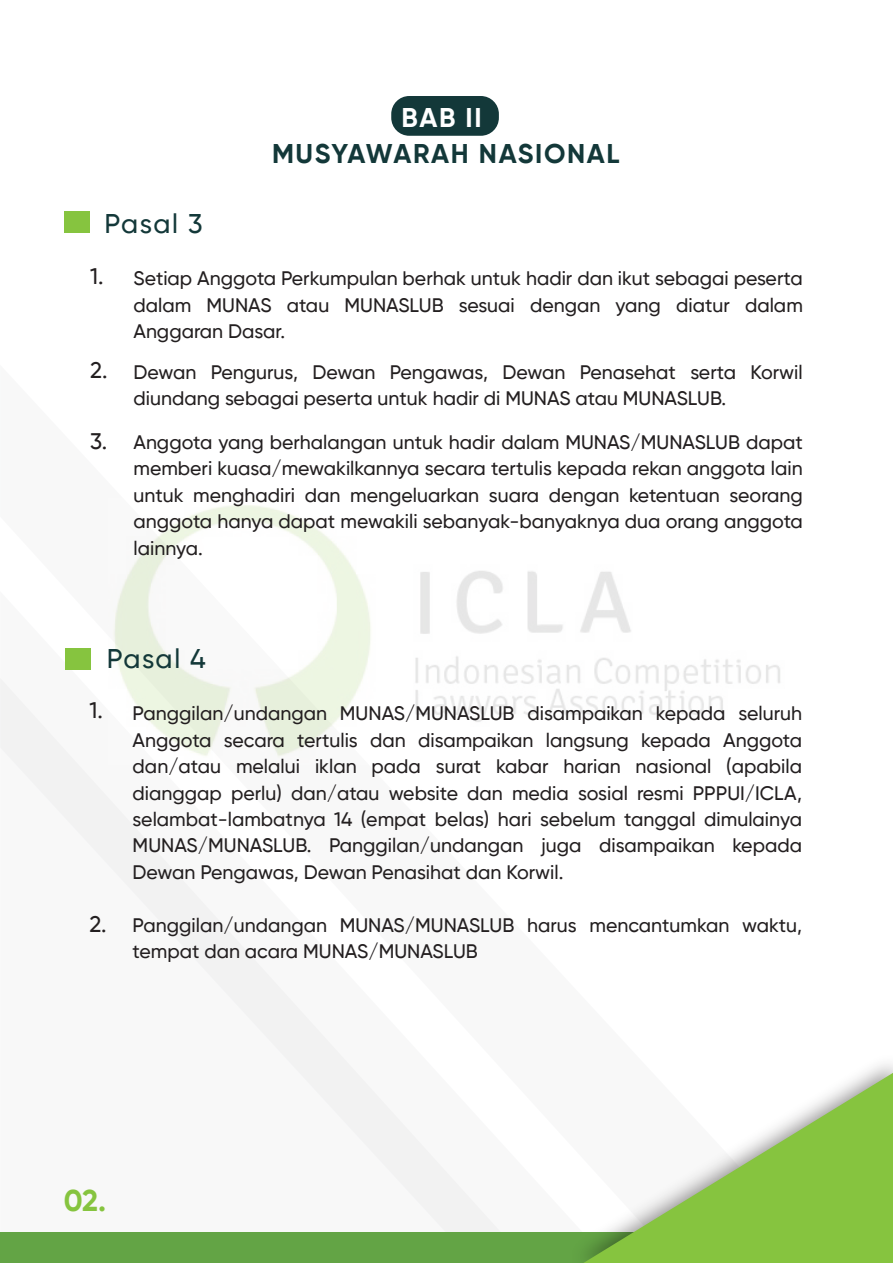
<style>
.page{position:relative;width:893px;height:1263px;background:#fff}
.page>*{position:absolute;margin:0;border:0;box-sizing:border-box;transform-origin:0 0}
.t1{font:700 30px "Gilroy";color:#86c43f}
.t2{font:700 27px "Gilroy";letter-spacing:.06em;color:#133839}
.t3{font:500 27px "Gilroy";letter-spacing:.05em;color:#133839}
.t4{font:700 27px "Gilroy";color:#fff}
.t5{font:500 22.5px "Gilroy";color:#231f20}
.t6{font:500 19.5px/26.4px "Gilroy";color:#231f20;text-align:justify}
</style>
<div class="page">
<svg style="left:0;top:679px;width:500px;height:553px"></svg>
<div style="left:64px;top:211px;width:26px;height:22px;background:#86c43f"></div>
<div style="left:65px;top:648px;width:26px;height:21px;background:#86c43f"></div>
<img style="left:109px;top:505px;width:671px;height:260px">
<div style="left:0;top:1232px;width:893px;height:31px;background:#63a445"></div>
<svg style="left:584px;top:1073px;width:309px;height:190px;fill:#86c43f"></svg>
<div style="left:391px;top:96px;width:108px;height:40px;background:#133839;border-radius:18px"></div>
<h2 class="t4" style="left:402px;top:101px;width:82px">BAB II</h2>
<h2 class="t2" style="left:272px;top:137px;width:349px">MUSYAWARAH NASIONAL</h2>
<h2 class="t3" style="left:105px;top:207px;width:99px">Pasal 3</h2>
<p class="t6" style="left:133px;top:265px;width:671px">Setiap Anggota Perkumpulan berhak untuk hadir dan ikut sebagai peserta dalam MUNAS atau MUNASLUB sesuai dengan yang diatur dalam Anggaran Dasar.</p>
<p class="t6" style="left:133px;top:358px;width:671px">Dewan Pengurus, Dewan Pengawas, Dewan Penasehat serta Korwil diundang sebagai peserta untuk hadir di MUNAS atau MUNASLUB.</p>
<p class="t6" style="left:133px;top:429px;width:671px">Anggota yang berhalangan untuk hadir dalam MUNAS/MUNASLUB dapat memberi kuasa/mewakilkannya secara tertulis kepada rekan anggota lain untuk menghadiri dan mengeluarkan suara dengan ketentuan seorang anggota hanya dapat mewakili sebanyak-banyaknya dua orang anggota lainnya.</p>
<p class="t5" style="left:90px;top:263px;width:15px">1.</p>
<p class="t5" style="left:90px;top:357px;width:19px">2.</p>
<p class="t5" style="left:90px;top:428px;width:19px">3.</p>
<h2 class="t3" style="left:107px;top:642px;width:101px">Pasal 4</h2>
<p class="t6" style="left:133px;top:700px;width:671px">Panggilan/undangan MUNAS/MUNASLUB disampaikan kepada seluruh Anggota secara tertulis dan disampaikan langsung kepada Anggota dan/atau melalui iklan pada surat kabar harian nasional (apabila dianggap perlu) dan/atau website dan media sosial resmi PPPUI/ICLA, selambat-lambatnya 14 (empat belas) hari sebelum tanggal dimulainya MUNAS/MUNASLUB. Panggilan/undangan juga disampaikan kepada Dewan Pengawas, Dewan Penasihat dan Korwil.</p>
<p class="t6" style="left:133px;top:911px;width:671px">Panggilan/undangan MUNAS/MUNASLUB harus mencantumkan waktu, tempat dan acara MUNAS/MUNASLUB</p>
<p class="t5" style="left:89px;top:696px;width:15px">1.</p>
<p class="t5" style="left:89px;top:910px;width:19px">2.</p>
<h1 class="t1" style="left:64px;top:1181px;width:44px">02.</h1>
</div>
